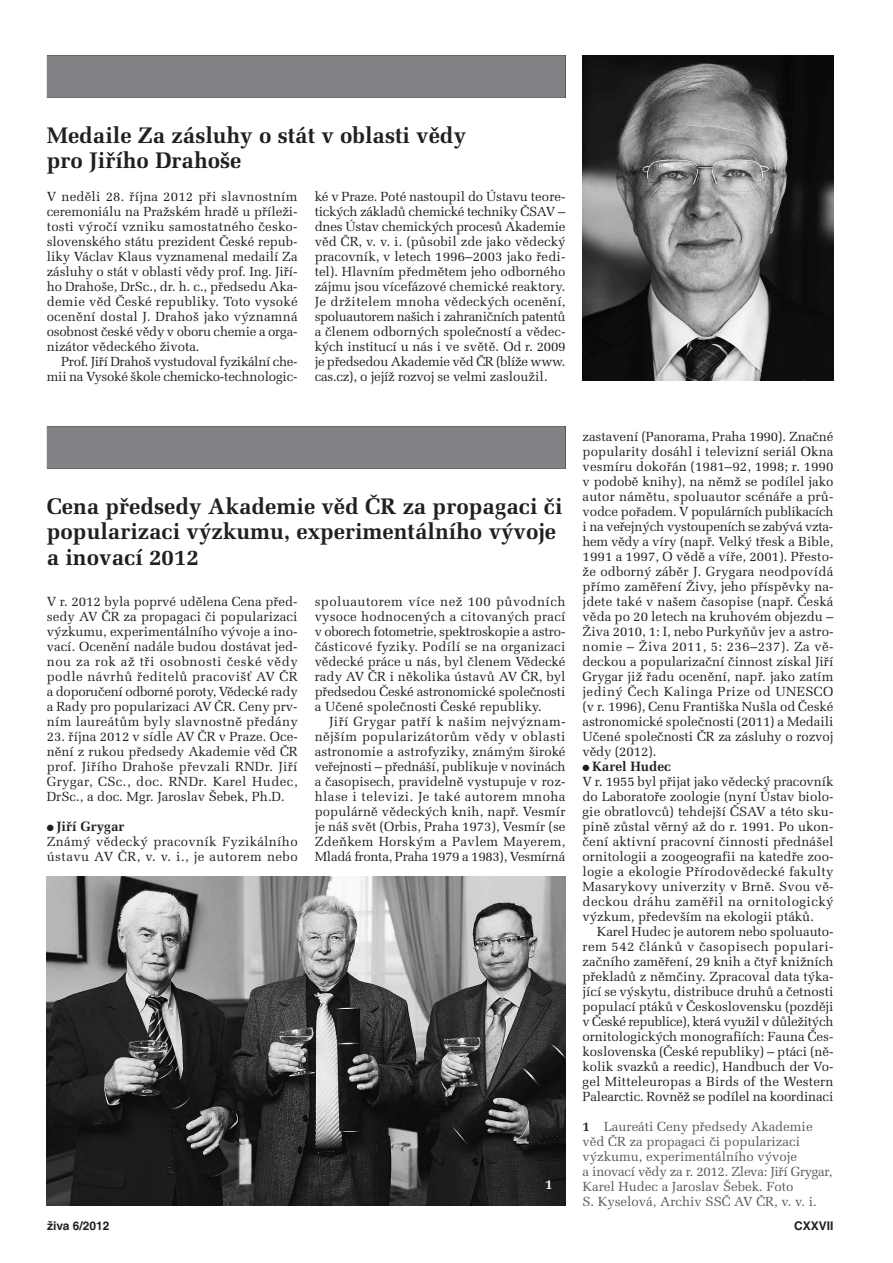
<style>
.page{position:relative;width:893px;height:1263px;background:#fff}
.page>*{position:absolute;margin:0;border:0;box-sizing:border-box;transform-origin:0 0}
.t1{font:700 22.5px/25.5px "Melior CE";color:#231f20}
.t2{font:700 13.5px "Melior CE";color:#231f20}
.t3{font:700 13.5px "Melior CE";color:#fff}
.t4{font:13.2px/15px "Melior CE";letter-spacing:-.005em;color:#231f20;text-align:justify}
.t5{font:13.2px/15px "Melior CE";color:#57585a}
.t6{font:13.2px/15px "Melior CE";letter-spacing:-.025em;color:#231f20;text-align:right}
.t7{font:13.2px/15px "Melior CE";letter-spacing:.02em;color:#231f20}
.t8{font:700 12px "Helvetica CE";color:#231f20}
.s1{font-weight:700;color:#231f20}
</style>
<div class="page">
<img style="left:47px;top:876px;width:519px;height:329px">
<div style="left:47px;top:55px;width:519px;height:43px;background:#808285"></div>
<div style="left:47px;top:426px;width:519px;height:43px;background:#808285"></div>
<img style="left:583px;top:55px;width:250px;height:326px">
<h1 class="t1" style="left:47px;top:125px;width:421px">Medaile Za zásluhy o stát v oblasti vědy pro Jiřího Drahoše</h1>
<p class="t4" style="left:47px;top:191px;width:252px">V neděli 28. října 2012 při slavnostním ceremoniálu na Pražském hradě u příleži&shy;tosti výročí vzniku samostatného česko&shy;slovenského státu prezident České repub&shy;liky Václav Klaus vyznamenal medailí Za zásluhy o stát v oblasti vědy prof. Ing. Jiří&shy;ho Drahoše, DrSc., dr. h. c., předsedu Aka&shy;demie věd České republiky. Toto vysoké ocenění dostal J. Drahoš jako významná osobnost české vědy v oboru chemie a orga&shy;nizátor vědeckého života.</p>
<p class="t6" style="left:47px;top:356px;width:252px">Prof. Jiří Drahoš vystudoval fyzikální che&shy;mii na Vysoké škole chemicko-technologic-</p>
<p class="t4" style="left:315px;top:191px;width:252px">ké v Praze. Poté nastoupil do Ústavu teore&shy;tických základů chemické techniky ČSAV – dnes Ústav chemických procesů Akademie věd ČR, v. v. i. (působil zde jako vědecký pracovník, v letech 1996–2003 jako ředi&shy;tel). Hlavním předmětem jeho odborného zájmu jsou vícefázové chemické reaktory.<br>Je držitelem mnoha vědeckých ocenění, spoluautorem našich i zahraničních patentů a členem odborných společností a vědec&shy;kých institucí u nás i ve světě. Od r. 2009 je předsedou Akademie věd ČR (blíže www. cas.cz), o jejíž rozvoj se velmi zasloužil.</p>
<h1 class="t1" style="left:47px;top:496px;width:517px">Cena předsedy Akademie věd ČR za propagaci či popularizaci výzkumu, experimentálního vývoje a inovací 2012</h1>
<p class="t4" style="left:47px;top:596px;width:252px">V r. 2012 byla poprvé udělena Cena před&shy;sedy AV ČR za propagaci či popularizaci výzkumu, experimentálního vývoje a ino&shy;vací. Ocenění nadále budou dostávat jed&shy;nou za rok až tři osobnosti české vědy podle návrhů ředitelů pracovišť AV ČR a doporučení odborné poroty, Vědecké rady a Rady pro popularizaci AV ČR. Ceny prv&shy;ním laureátům byly slavnostně předány</p>
<p class="t4" style="left:47px;top:731px;width:252px">23. října 2012 v sídle AV ČR v Praze. Oce&shy;nění z rukou předsedy Akademie věd ČR prof. Jiřího Drahoše převzali RNDr. Jiří Grygar, CSc., doc. RNDr. Karel Hudec, DrSc., a doc. Mgr. Jaroslav Šebek, Ph.D.</p>
<p class="t2" style="left:47px;top:822px;width:79px">● Jiří Grygar</p>
<p class="t7" style="left:47px;top:836px;width:252px">Známý vědecký pracovník Fyzikálního ústavu AV ČR, v. v. i., je autorem nebo</p>
<p class="t4" style="left:315px;top:596px;width:252px">spoluautorem více než 100 původních vysoce hodnocených a citovaných prací v oborech fotometrie, spektroskopie a astro&shy;částicové fyziky. Podílí se na organizaci vědecké práce u nás, byl členem Vědecké rady AV ČR i několika ústavů AV ČR, byl předsedou České astronomické společnosti a Učené společnosti České republiky.</p>
<p class="t4" style="left:315px;top:716px;width:253px;text-indent:14px">Jiří Grygar patří k našim nejvýznam&shy;nějším popularizátorům vědy v oblasti astronomie a astrofyziky, známým široké veřejnosti – přednáší, publikuje v novinách a časopisech, pravidelně vystupuje v roz&shy;hlase i televizi. Je také autorem mnoha populárně vědeckých knih, např. Vesmír je náš svět (Orbis, Praha 1973), Vesmír (se Zdeňkem Horským a Pavlem Mayerem, Mladá fronta, Praha 1979 a 1983), Vesmírná</p>
<p class="t3" style="left:545px;top:1180px;width:9px">1</p>
<p class="t4" style="left:583px;top:431px;width:253px">zastavení (Panorama, Praha 1990). Značné popularity dosáhl i televizní seriál Okna vesmíru dokořán (1981–92, 1998; r. 1990 v podobě knihy), na němž se podílel jako autor námětu, spoluautor scénáře a prů&shy;vodce pořadem. V populárních publikacích i na veřejných vystoupeních se zabývá vzta&shy;hem vědy a víry (např. Velký třesk a Bible, 1991 a 1997, O vědě a víře, 2001). Přesto&shy;že odborný záběr J. Grygara neodpovídá přímo zaměření Živy, jeho příspěvky na&shy;jdete také v našem časopise (např. Česká věda po 20 letech na kruhovém objezdu – Živa 2010, 1: I, nebo Purkyňův jev a astro&shy;nomie – Živa 2011, 5: 236–237). Za vě&shy;deckou a popularizační činnost získal Jiří Grygar již řadu ocenění, např. jako zatím jediný Čech Kalinga Prize od UNESCO (v r. 1996), Cenu Františka Nušla od České astronomické společnosti (2011) a Medaili Učené společnosti ČR za zásluhy o rozvoj vědy (2012).</p>
<p class="t2" style="left:583px;top:762px;width:90px">● Karel Hudec</p>
<p class="t4" style="left:583px;top:776px;width:253px">V r. 1955 byl přijat jako vědecký pracovník do Laboratoře zoologie (nyní Ústav biolo&shy;gie obratlovců) tehdejší ČSAV a této sku&shy;pině zůstal věrný až do r. 1991. Po ukon&shy;čení aktivní pracovní činnosti přednášel ornitologii a zoogeografii na katedře zoo&shy;logie a ekologie Přírodovědecké fakulty Masarykovy univerzity v Brně. Svou vě&shy;deckou dráhu zaměřil na ornitologický výzkum, především na ekologii ptáků.</p>
<p class="t4" style="left:583px;top:926px;width:253px;text-indent:14px">Karel Hudec je autorem nebo spoluauto&shy;rem 542 článků v časopisech populari&shy;začního zaměření, 29 knih a čtyř knižních překladů z němčiny. Zpracoval data týka&shy;jící se výskytu, distribuce druhů a četnosti populací ptáků v Československu (později v České republice), která využil v důležitých ornitologických monografiích: Fauna Čes&shy;koslovenska (České republiky) – ptáci (ně&shy;kolik svazků a reedic), Handbuch der Vo&shy;gel Mitteleuropas a Birds of the Western Palearctic. Rovněž se podílel na koordinaci</p>
<p class="t5" style="left:583px;top:1121px;width:251px"><span class="s1">1</span> Laureáti Ceny předsedy Akademie věd ČR za propagaci či popularizaci výzkumu, experimentálního vývoje<br>a inovací vědy za r. 2012. Zleva: Jiří Grygar, Karel Hudec a Jaroslav Šebek. Foto<br>S. Kyselová, Archiv SSČ AV ČR, v. v. i.</p>
<p class="t8" style="left:47px;top:1221px;width:64px">živa 6/2012</p>
<p class="t8" style="left:794px;top:1221px;width:41px">CXXVII</p>
</div>
